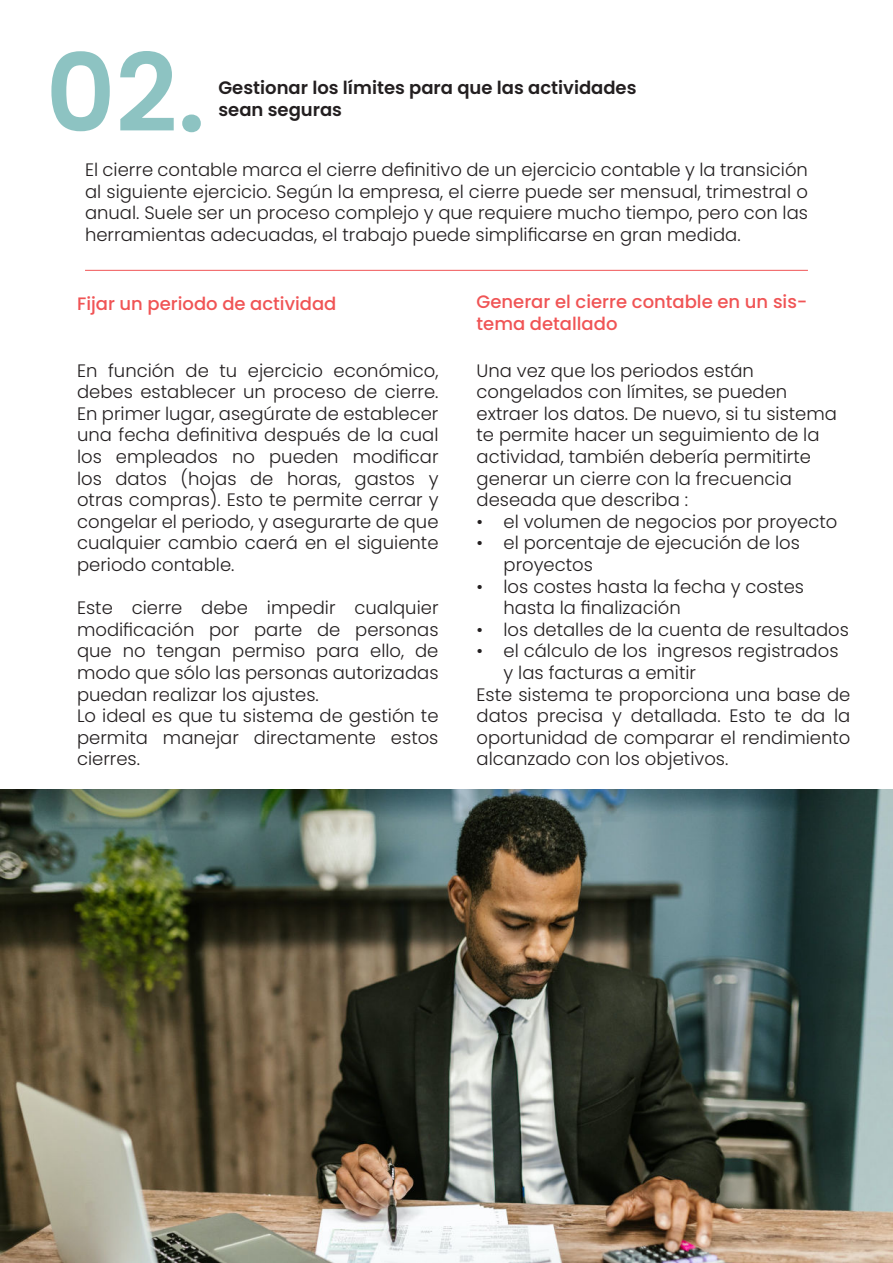
<style>
.page{position:relative;width:893px;height:1263px;background:#fff}
.page>*{position:absolute;margin:0;border:0;box-sizing:border-box;transform-origin:0 0}
.t1{font:600 108px "Poppins";color:#8dc3c2}
.t2{font:300 18px/21.6px "Poppins";color:#231f20}
.t3{font:500 18px/21.6px "Poppins";color:#f05455}
.t4{font:600 18px "Poppins";color:#231f20}
</style>
<div class="page">
<hr style="left:85px;top:270px;width:723px;height:1px;background:#f05455">
<img style="left:0;top:790px;width:893px;height:473px">
<h1 class="t1" style="left:46px;top:44px;width:161px">02.</h1>
<p class="t4" style="left:218px;top:78px;width:420px">Gestionar los límites para que las actividades</p>
<p class="t4" style="left:218px;top:99px;width:125px">sean seguras</p>
<p class="t2" style="left:85px;top:159px;width:724px;text-align:justify">El cierre contable marca el cierre definitivo de un ejercicio contable y la transición al siguiente ejercicio. Según la empresa, el cierre puede ser mensual, trimestral o anual. Suele ser un proceso complejo y que requiere mucho tiempo, pero con las herramientas adecuadas, el trabajo puede simplificarse en gran medida.</p>
<p class="t3" style="left:77px;top:293px;width:261px">Fijar un periodo de actividad</p>
<p class="t2" style="left:77px;top:360px;width:363px;text-align:justify">En función de tu ejercicio económico, debes establecer un proceso de cierre.<br>En primer lugar, asegúrate de establecer una fecha definitiva después de la cual los empleados no pueden modificar los datos (hojas de horas, gastos y otras compras). Esto te permite cerrar y congelar el periodo, y asegurarte de que cualquier cambio caerá en el siguiente periodo contable.</p>
<p class="t2" style="left:77px;top:597px;width:363px">Este cierre debe impedir cualquier modificación por parte de personas que no tengan permiso para ello, de modo que sólo las personas autorizadas puedan realizar los ajustes.<br>Lo ideal es que tu sistema de gestión te permita manejar directamente estos cierres.</p>
<p class="t3" style="left:476px;top:291px;width:332px">Generar el cierre contable en un sis&shy;tema detallado</p>
<p class="t2" style="left:476px;top:360px;width:362px">Una vez que los periodos están congelados con límites, se pueden extraer los datos. De nuevo, si tu sistema te permite hacer un seguimiento de la actividad, también debería permitirte generar un cierre con la frecuencia deseada que describa :</p>
<p class="t2" style="left:476px;top:511px;width:362px">• el volumen de negocios por proyecto</p>
<p class="t2" style="left:503px;top:533px;width:298px;text-indent:-27px">• el porcentaje de ejecución de los proyectos</p>
<p class="t2" style="left:503px;top:576px;width:302px;text-indent:-27px">• los costes hasta la fecha y costes hasta la finalización</p>
<p class="t2" style="left:476px;top:619px;width:374px">• los detalles de la cuenta de resultados</p>
<p class="t2" style="left:476px;top:641px;width:363px">• el cálculo de los ingresos registrados</p>
<p class="t2" style="left:503px;top:662px;width:194px">y las facturas a emitir</p>
<p class="t2" style="left:476px;top:684px;width:375px">Este sistema te proporciona una base de</p>
<p class="t2" style="left:476px;top:705px;width:375px">datos precisa y detallada. Esto te da la</p>
<p class="t2" style="left:476px;top:727px;width:375px">oportunidad de comparar el rendimiento</p>
<p class="t2" style="left:476px;top:749px;width:253px">alcanzado con los objetivos.</p>
</div>
